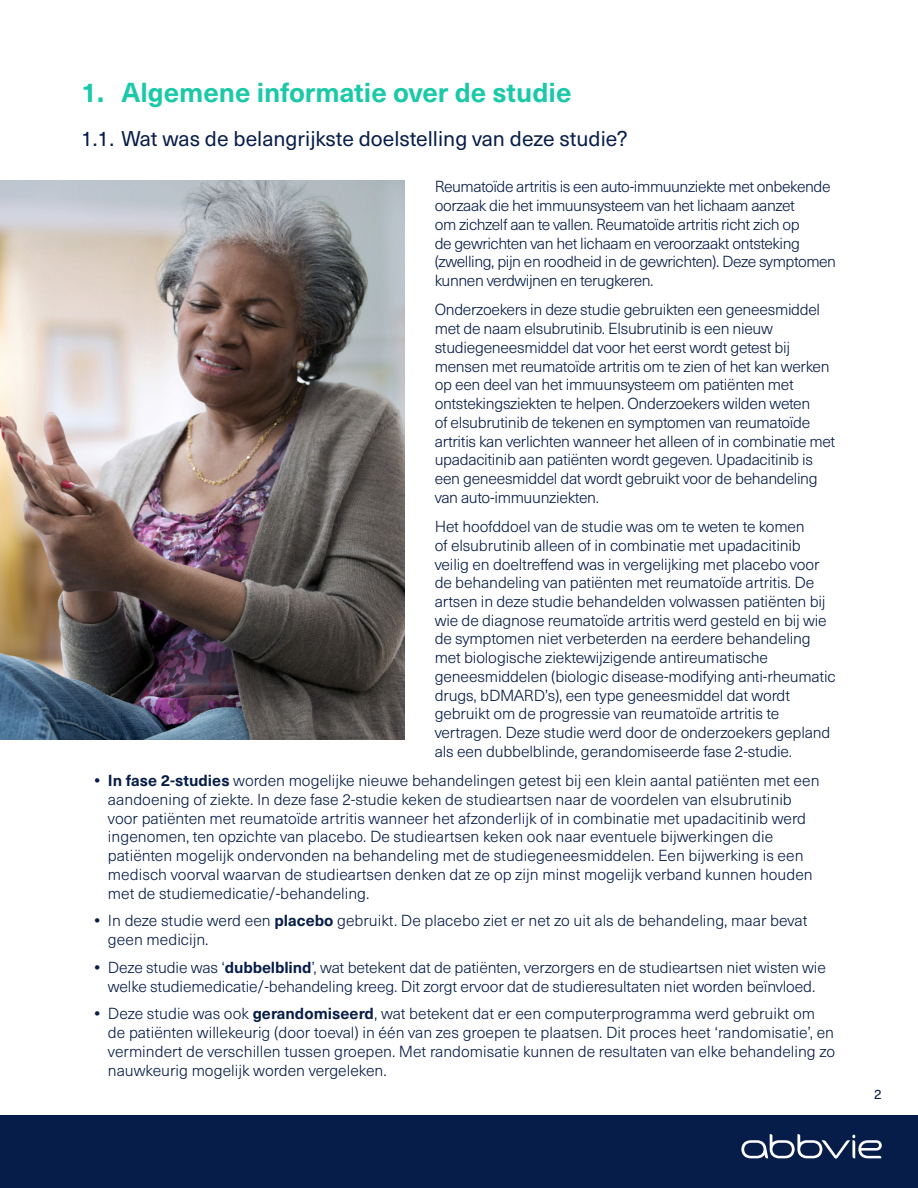
<style>
.page{position:relative;width:918px;height:1188px;background:#fff}
.page>*{position:absolute;margin:0;border:0;box-sizing:border-box;transform-origin:0 0}
.t1{font:700 27px "Neue Haas Unica Pro";color:#1ac9a8}
.t2{font:21px "Neue Haas Unica Pro";color:#071d49}
.t3{font:300 15.75px/18.8px "Neue Haas Unica Pro";letter-spacing:-.01em;color:#071d49}
.t4{font:13.5px "Neue Haas Unica Pro";color:#071d49}
.s1{font-weight:700}
</style>
<div class="page">
<img style="left:0;top:180px;width:405px;height:559px">
<div style="left:0;top:1115px;width:918px;height:73px;background:#071d49"></div>
<svg style="left:741px;top:1134px;width:141px;height:25px"></svg>
<h1 class="t1" style="left:81px;top:76px;width:492px">1. Algemene informatie over de studie</h1>
<h2 class="t2" style="left:81px;top:126px;width:548px">1.1. Wat was de belangrijkste doelstelling van deze studie?</h2>
<p class="t3" style="left:435px;top:178px;width:403px">Reumatoïde artritis is een auto-immuunziekte met onbekende oorzaak die het immuunsysteem van het lichaam aanzet<br>om zichzelf aan te vallen. Reumatoïde artritis richt zich op<br>de gewrichten van het lichaam en veroorzaakt ontsteking (zwelling, pijn en roodheid in de gewrichten). Deze symptomen kunnen verdwijnen en terugkeren.</p>
<p class="t3" style="left:435px;top:301px;width:402px">Onderzoekers in deze studie gebruikten een geneesmiddel met de naam elsubrutinib. Elsubrutinib is een nieuw studiegeneesmiddel dat voor het eerst wordt getest bij mensen met reumatoïde artritis om te zien of het kan werken op een deel van het immuunsysteem om patiënten met ontstekingsziekten te helpen. Onderzoekers wilden weten<br>of elsubrutinib de tekenen en symptomen van reumatoïde artritis kan verlichten wanneer het alleen of in combinatie met upadacitinib aan patiënten wordt gegeven. Upadacitinib is een geneesmiddel dat wordt gebruikt voor de behandeling van auto-immuunziekten.</p>
<p class="t3" style="left:435px;top:517px;width:403px">Het hoofddoel van de studie was om te weten te komen<br>of elsubrutinib alleen of in combinatie met upadacitinib veilig en doeltreffend was in vergelijking met placebo voor de behandeling van patiënten met reumatoïde artritis. De artsen in deze studie behandelden volwassen patiënten bij wie de diagnose reumatoïde artritis werd gesteld en bij wie de symptomen niet verbeterden na eerdere behandeling met biologische ziektewijzigende antireumatische geneesmiddelen (biologic disease-modifying anti-rheumatic drugs, bDMARD’s), een type geneesmiddel dat wordt gebruikt om de progressie van reumatoïde artritis te vertragen. Deze studie werd door de onderzoekers gepland als een dubbelblinde, gerandomiseerde fase 2-studie.</p>
<p class="t3" style="left:108px;top:772px;width:713px;text-indent:-13px"><span class="s1">• In fase 2-studies</span> worden mogelijke nieuwe behandelingen getest bij een klein aantal patiënten met een aandoening of ziekte. In deze fase 2-studie keken de studieartsen naar de voordelen van elsubrutinib voor patiënten met reumatoïde artritis wanneer het afzonderlijk of in combinatie met upadacitinib werd ingenomen, ten opzichte van placebo. De studieartsen keken ook naar eventuele bijwerkingen die patiënten mogelijk ondervonden na behandeling met de studiegeneesmiddelen. Een bijwerking is een medisch voorval waarvan de studieartsen denken dat ze op zijn minst mogelijk verband kunnen houden met de studiemedicatie/-behandeling.</p>
<p class="t3" style="left:108px;top:912px;width:701px;text-indent:-13px"><span class="s1">•</span> In deze studie werd een <span class="s1">placebo</span> gebruikt. De placebo ziet er net zo uit als de behandeling, maar bevat geen medicijn.</p>
<p class="t3" style="left:94px;top:958px;width:733px;text-align:center"><span class="s1">•</span> Deze studie was ‘<span class="s1">dubbelblind</span>’, wat betekent dat de patiënten, verzorgers en de studieartsen niet wisten wie welke studiemedicatie/-behandeling kreeg. Dit zorgt ervoor dat de studieresultaten niet worden beïnvloed.</p>
<p class="t3" style="left:108px;top:1005px;width:729px;text-indent:-13px"><span class="s1">•</span> Deze studie was ook <span class="s1">gerandomiseerd</span>, wat betekent dat er een computerprogramma werd gebruikt om de patiënten willekeurig (door toeval) in één van zes groepen te plaatsen. Dit proces heet ‘randomisatie’, en vermindert de verschillen tussen groepen. Met randomisatie kunnen de resultaten van elke behandeling zo nauwkeurig mogelijk worden vergeleken.</p>
<p class="t4" style="left:874px;top:1086px;width:9px">2</p>
</div>
